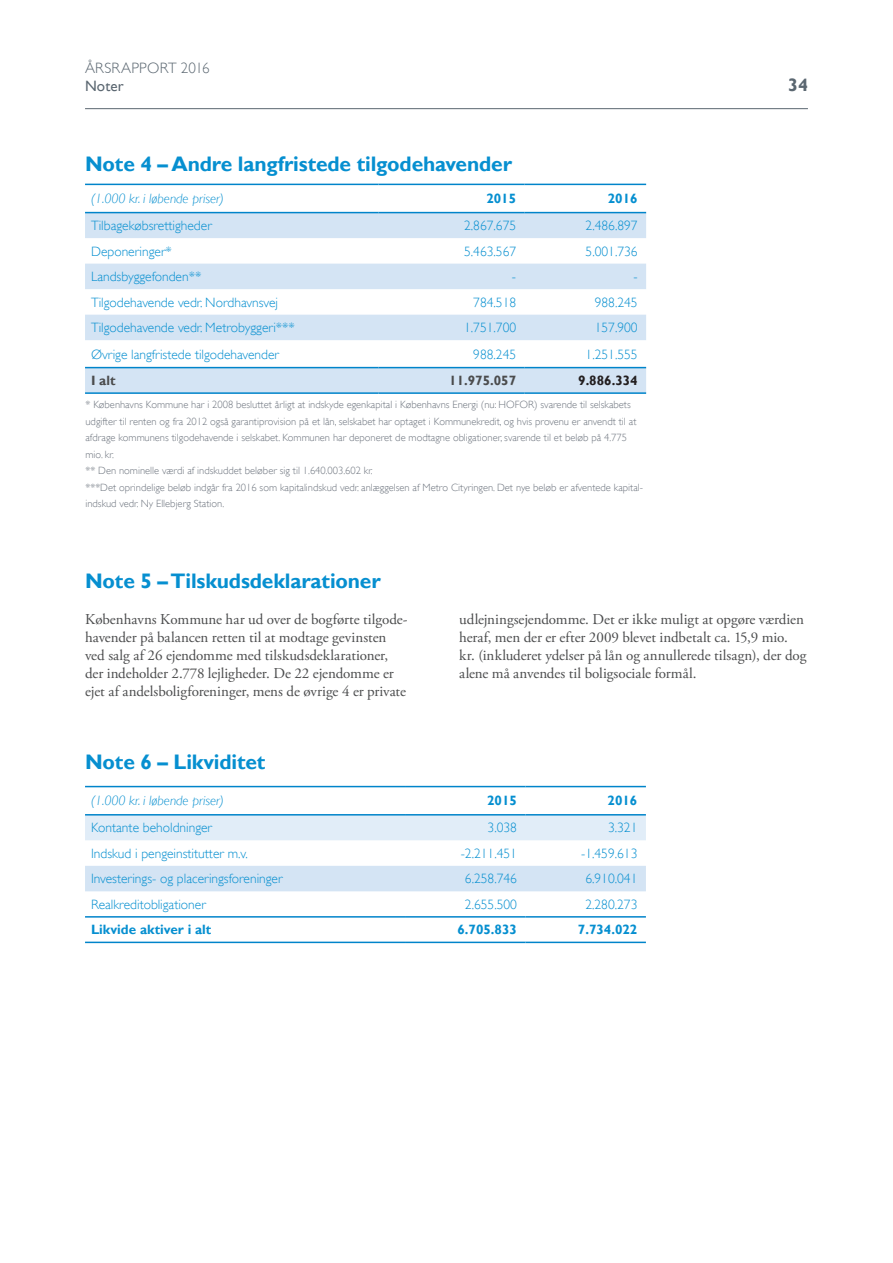
<style>
.page{position:relative;width:893px;height:1263px;background:#fff}
.page>*{position:absolute;margin:0;border:0;box-sizing:border-box;transform-origin:0 0}
.Tabel_overskrift{font:700 21px "Gill Sans";letter-spacing:-.005em;color:#068fd0}
.t1{font:700 18px "Gill Sans";color:#5b6771}
.Brød_10_12{font:15px/18px "Adobe Garamond Pro";letter-spacing:-.005em;color:#4b4c4d}
.t2{font:300 15px "Gill Sans";letter-spacing:.015em;color:#5b6771}
.t3{font:15px "Gill Sans";letter-spacing:.01em;color:#5b6771}
.Tabel_Venstre_Brø{font:300 13.5px "Gill Sans";color:#068fd0}
.Tabel_Højre_Brød{font:300 13.5px "Gill Sans";color:#068fd0}
.Tabel_Venstre_Brø-2{font:italic 300 13.5px "Gill Sans";color:#068fd0}
.Tabel_Højre_Brød-2{font:700 13.5px "Gill Sans";color:#068fd0}
.Tabel_Venstre_Brø-3{font:700 13.5px "Gill Sans";color:#068fd0}
.Tabel_Højre_Brød-3{font:700 13.5px "Gill Sans";color:#4b4c4d}
.Tabel_Højre_Brød-4{font:700 13.5px "Gill Sans";color:#231f20}
.Tabel_Venstre_Brø-4{font:700 13.5px "Gill Sans";color:#4b4c4d}
.Noter{font:300 10.5px/16.5px "Gill Sans";color:#6e757f}
</style>
<div class="page">
<svg style="left:85px;top:213px;width:561px;height:179px;fill:#d4e4f4"></svg>
<hr style="left:85px;top:184px;width:293px;height:1px;background:#0084ca">
<hr style="left:378px;top:184px;width:147px;height:1px;background:#0084ca">
<hr style="left:525px;top:184px;width:121px;height:1px;background:#0084ca">
<hr style="left:85px;top:212px;width:293px;height:1px;background:#0084ca">
<hr style="left:378px;top:212px;width:147px;height:1px;background:#0084ca">
<hr style="left:525px;top:212px;width:121px;height:1px;background:#0084ca">
<hr style="left:85px;top:367px;width:293px;height:1px;background:#0084ca">
<hr style="left:85px;top:392px;width:293px;height:2px;background:#0084ca">
<hr style="left:378px;top:367px;width:147px;height:1px;background:#0084ca">
<hr style="left:525px;top:367px;width:121px;height:1px;background:#0084ca">
<hr style="left:378px;top:392px;width:147px;height:2px;background:#0084ca">
<hr style="left:525px;top:392px;width:121px;height:2px;background:#0084ca">
<div style="left:85px;top:815px;width:561px;height:25px;background:#e1edf8"></div>
<div style="left:85px;top:866px;width:561px;height:25px;background:#d4e4f4"></div>
<hr style="left:85px;top:786px;width:320px;height:1px;background:#0084ca">
<hr style="left:405px;top:786px;width:120px;height:1px;background:#0084ca">
<hr style="left:525px;top:786px;width:121px;height:1px;background:#0084ca">
<hr style="left:85px;top:814px;width:320px;height:1px;background:#0084ca">
<hr style="left:405px;top:814px;width:120px;height:1px;background:#0084ca">
<hr style="left:525px;top:814px;width:121px;height:1px;background:#0084ca">
<hr style="left:85px;top:916px;width:320px;height:2px;background:#0084ca">
<hr style="left:85px;top:942px;width:320px;height:1px;background:#0084ca">
<hr style="left:405px;top:916px;width:120px;height:2px;background:#0084ca">
<hr style="left:405px;top:942px;width:120px;height:1px;background:#0084ca">
<hr style="left:525px;top:916px;width:121px;height:2px;background:#0084ca">
<hr style="left:525px;top:942px;width:121px;height:1px;background:#0084ca">
<hr style="left:85px;top:108px;width:723px;height:1px;background:#5b6771">
<p class="t2" style="left:85px;top:60px;width:126px">ÅRSRAPPORT 2016</p>
<p class="t3" style="left:85px;top:78px;width:40px">Noter</p>
<p class="Tabel_overskrift" style="left:85px;top:152px;width:429px">Note 4 – Andre langfristede tilgodehavender</p>
<p class="Tabel_Venstre_Brø-2" style="left:91px;top:191px;width:135px">(1.000 kr. i løbende priser)</p>
<p class="Tabel_Højre_Brød-2" style="left:486px;top:191px;width:31px">2015</p>
<p class="Tabel_Højre_Brød-2" style="left:608px;top:191px;width:31px">2016</p>
<p class="Tabel_Venstre_Brø" style="left:91px;top:218px;width:122px">Tilbagekøbsrettigheder</p>
<p class="Tabel_Højre_Brød" style="left:464px;top:218px;width:54px">2.867.675</p>
<p class="Tabel_Højre_Brød" style="left:586px;top:218px;width:54px">2.486.897</p>
<p class="Tabel_Venstre_Brø" style="left:91px;top:243px;width:82px">Deponeringer*</p>
<p class="Tabel_Højre_Brød" style="left:464px;top:243px;width:54px">5.463.567</p>
<p class="Tabel_Højre_Brød" style="left:586px;top:243px;width:54px">5.001.736</p>
<p class="Tabel_Venstre_Brø" style="left:91px;top:269px;width:112px">Landsbyggefonden**</p>
<p class="Tabel_Højre_Brød" style="left:512px;top:269px;width:6px">-</p>
<p class="Tabel_Højre_Brød" style="left:633px;top:269px;width:6px">-</p>
<p class="Tabel_Venstre_Brø" style="left:91px;top:294px;width:189px">Tilgodehavende vedr. Nordhavnsvej</p>
<p class="Tabel_Højre_Brød" style="left:473px;top:294px;width:44px">784.518</p>
<p class="Tabel_Højre_Brød" style="left:595px;top:294px;width:44px">988.245</p>
<p class="Tabel_Venstre_Brø" style="left:91px;top:320px;width:205px">Tilgodehavende vedr. Metrobyggeri***</p>
<p class="Tabel_Højre_Brød" style="left:464px;top:320px;width:54px">1.751.700</p>
<p class="Tabel_Højre_Brød" style="left:595px;top:320px;width:44px">157.900</p>
<p class="Tabel_Venstre_Brø" style="left:91px;top:346px;width:190px">Øvrige langfristede tilgodehavender</p>
<p class="Tabel_Højre_Brød" style="left:473px;top:346px;width:44px">988.245</p>
<p class="Tabel_Højre_Brød" style="left:586px;top:346px;width:54px">1.251.555</p>
<p class="Tabel_Venstre_Brø-4" style="left:91px;top:373px;width:26px">I alt</p>
<p class="Tabel_Højre_Brød-3" style="left:449px;top:373px;width:68px">11.975.057</p>
<p class="Tabel_Højre_Brød-4" style="left:578px;top:373px;width:61px">9.886.334</p>
<p class="Noter" style="left:86px;top:396px;width:552px">* Københavns Kommune har i 2008 besluttet årligt at indskyde egenkapital i Københavns Energi (nu: HOFOR) svarende til selskabets udgifter til renten og fra 2012 også garantiprovision på et lån, selskabet har optaget i Kommunekredit, og hvis provenu er anvendt til at afdrage kommunens tilgodehavende i selskabet. Kommunen har deponeret de modtagne obligationer, svarende til et beløb på 4.775 mio. kr.</p>
<p class="Noter" style="left:86px;top:462px;width:289px">** Den nominelle værdi af indskuddet beløber sig til 1.640.003.602 kr.</p>
<p class="Noter" style="left:86px;top:479px;width:559px">***Det oprindelige beløb indgår fra 2016 som kapitalindskud vedr. anlæggelsen af Metro Cityringen. Det nye beløb er afventede kapital&shy;indskud vedr. Ny Ellebjerg Station.</p>
<p class="Tabel_overskrift" style="left:85px;top:569px;width:297px">Note 5 – Tilskudsdeklarationer</p>
<h2 class="t1" style="left:788px;top:75px;width:21px">34</h2>
<p class="Brød_10_12" style="left:85px;top:611px;width:323px">Københavns Kommune har ud over de bogførte tilgode&shy;havender på balancen retten til at modtage gevinsten ved salg af 26 ejendomme med tilskudsdeklarationer, der indeholder 2.778 lejligheder. De 22 ejendomme er ejet af andelsboligforeninger, mens de øvrige 4 er private</p>
<p class="Brød_10_12" style="left:459px;top:611px;width:349px">udlejningsejendomme. Det er ikke muligt at opgøre værdien heraf, men der er efter 2009 blevet indbetalt ca. 15,9 mio. kr. (inkluderet ydelser på lån og annullerede tilsagn), der dog alene må anvendes til boligsociale formål.</p>
<p class="Tabel_overskrift" style="left:85px;top:749px;width:182px">Note 6 – Likviditet</p>
<p class="Tabel_Venstre_Brø-2" style="left:91px;top:793px;width:135px">(1.000 kr. i løbende priser)</p>
<p class="Tabel_Højre_Brød-2" style="left:487px;top:793px;width:31px">2015</p>
<p class="Tabel_Højre_Brød-2" style="left:608px;top:793px;width:31px">2016</p>
<p class="Tabel_Venstre_Brø" style="left:91px;top:820px;width:123px">Kontante beholdninger</p>
<p class="Tabel_Højre_Brød" style="left:488px;top:820px;width:31px">3.038</p>
<p class="Tabel_Højre_Brød" style="left:608px;top:820px;width:31px">3.321</p>
<p class="Tabel_Venstre_Brø" style="left:91px;top:845px;width:158px">Indskud i pengeinstitutter m.v.</p>
<p class="Tabel_Højre_Brød" style="left:461px;top:845px;width:58px">-2.211.451</p>
<p class="Tabel_Højre_Brød" style="left:581px;top:845px;width:58px">-1.459.613</p>
<p class="Tabel_Venstre_Brø" style="left:91px;top:871px;width:193px">Investerings- og placeringsforeninger</p>
<p class="Tabel_Højre_Brød" style="left:465px;top:871px;width:54px">6.258.746</p>
<p class="Tabel_Højre_Brød" style="left:585px;top:871px;width:54px">6.910.041</p>
<p class="Tabel_Venstre_Brø" style="left:91px;top:896px;width:116px">Realkreditobligationer</p>
<p class="Tabel_Højre_Brød" style="left:465px;top:896px;width:54px">2.655.500</p>
<p class="Tabel_Højre_Brød" style="left:585px;top:896px;width:54px">2.280.273</p>
<p class="Tabel_Venstre_Brø-3" style="left:91px;top:922px;width:122px">Likvide aktiver i alt</p>
<p class="Tabel_Højre_Brød-2" style="left:457px;top:922px;width:61px">6.705.833</p>
<p class="Tabel_Højre_Brød-2" style="left:578px;top:922px;width:61px">7.734.022</p>
</div>
